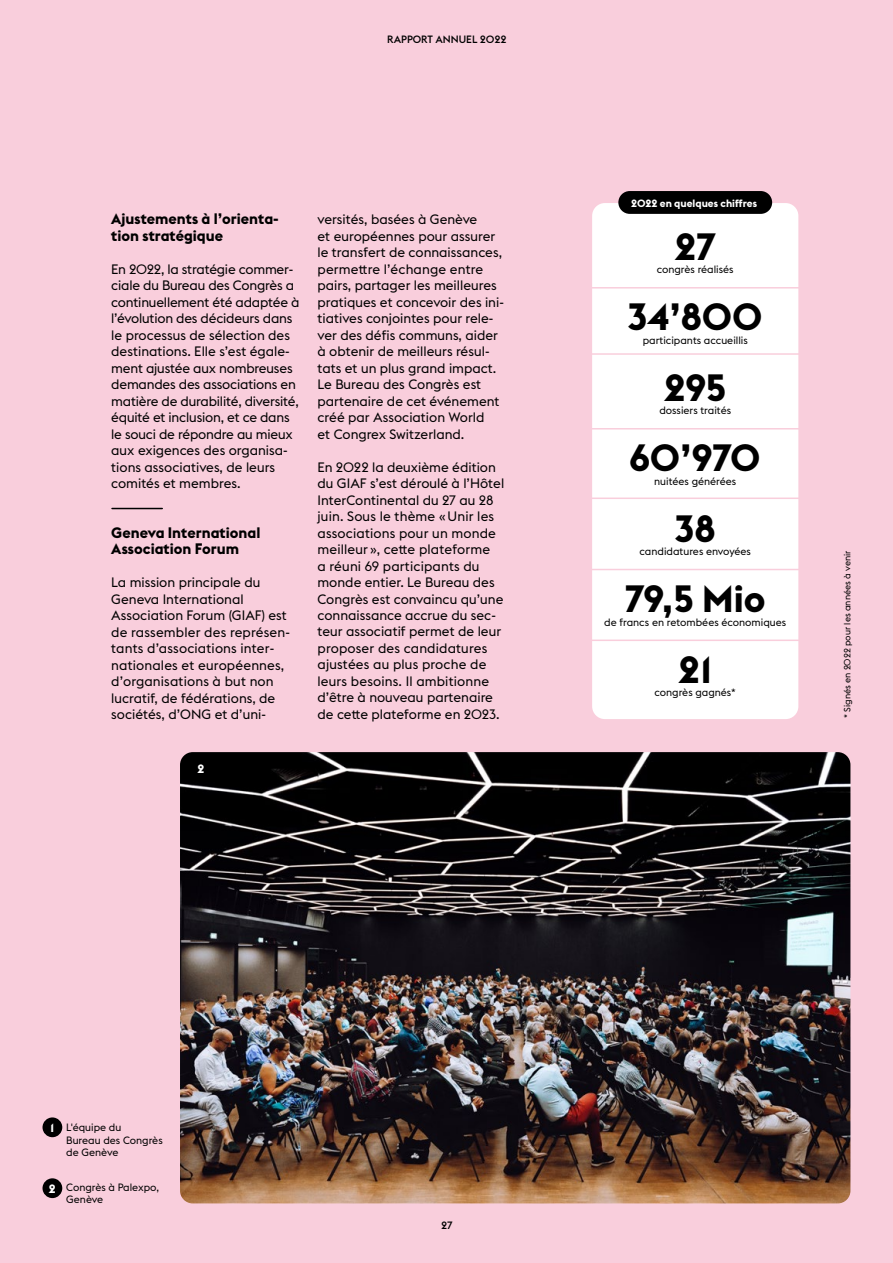
<style>
.page{position:relative;width:893px;height:1263px;background:#f9cedc}
.page>*{position:absolute;margin:0;border:0;box-sizing:border-box;transform-origin:0 0}
.t1{font:700 37.5px "Euclid Flex Geneva";color:#000}
.t2{font:700 15px/16.5px "Euclid Flex Geneva";color:#000}
.t3{font:13.5px/16.5px "Euclid Flex Geneva";color:#000}
.t4{font:700 12px "Euclid Flex Geneva";color:#fff}
.t5{font:10.5px/12px "Euclid Flex Geneva";color:#000}
.t6{font:700 10.5px "Euclid Flex Geneva";color:#fff}
.t7{font:500 10.5px "Euclid Flex Geneva";color:#000}
.t8{font:9px "Euclid Flex Geneva";color:#000}
</style>
<div class="page">
<img style="left:180px;top:752px;width:670px;height:451px">
<hr style="left:112px;top:508px;width:50px;height:1px;background:#000">
<div style="left:592px;top:203px;width:206px;height:516px;background:#fff;border-radius:13px"></div>
<hr style="left:569px;top:287px;width:242px;height:2px;background:#f9cedc">
<hr style="left:569px;top:353px;width:242px;height:2px;background:#f9cedc">
<hr style="left:569px;top:428px;width:242px;height:1px;background:#f9cedc">
<hr style="left:569px;top:497px;width:242px;height:2px;background:#f9cedc">
<hr style="left:569px;top:569px;width:242px;height:1px;background:#f9cedc">
<hr style="left:569px;top:639px;width:242px;height:2px;background:#f9cedc">
<div style="left:618px;top:191px;width:154px;height:23px;background:#000;border-radius:11px"></div>
<div style="left:43px;top:1117px;width:19px;height:20px;background:#000;border-radius:50%"></div>
<div style="left:43px;top:1178px;width:19px;height:20px;background:#000;border-radius:50%"></div>
<div style="left:191px;top:759px;width:20px;height:19px;background:#000;border-radius:50%"></div>
<p class="t7" style="left:387px;top:33px;width:121px">RAPPORT ANNUEL 2022</p>
<p class="t2" style="left:111px;top:211px;width:169px">Ajustements à l’orienta&shy;tion stratégique</p>
<p class="t3" style="left:111px;top:261px;width:190px">En 2022, la stratégie commer&shy;ciale du Bureau des Congrès a continuellement été adaptée à l’évolution des décideurs dans le processus de sélection des destinations. Elle s’est égale&shy;ment ajustée aux nombreuses demandes des associations en matière de durabilité, diversité, équité et inclusion, et ce dans le souci de répondre au mieux aux exigences des organisa&shy;tions associatives, de leurs comités et membres.</p>
<p class="t2" style="left:111px;top:524px;width:151px">Geneva International<br>Association Forum</p>
<p class="t3" style="left:111px;top:574px;width:180px">La mission principale du<br>Geneva International<br>Association Forum (GIAF) est de rassembler des représen&shy;tants d’associations inter&shy;nationales et européennes, d’organisations à but non lucratif, de fédérations, de sociétés, d’ONG et d’uni-</p>
<p class="t4" style="left:198px;top:762px;width:8px">2</p>
<p class="t3" style="left:317px;top:211px;width:188px">versités, basées à Genève<br>et européennes pour assurer le transfert de connaissances, permettre l’échange entre pairs, partager les meilleures pratiques et concevoir des ini&shy;tiatives conjointes pour rele&shy;ver des défis communs, aider à obtenir de meilleurs résul&shy;tats et un plus grand impact.<br>Le Bureau des Congrès est partenaire de cet événement créé par Association World<br>et Congrex Switzerland.</p>
<p class="t3" style="left:317px;top:459px;width:188px">En 2022 la deuxième édition du GIAF s’est déroulé à l’Hôtel<br>InterContinental du 27 au 28 juin. Sous le thème « Unir les associations pour un monde meilleur », cette plateforme<br>a réuni 69 participants du monde entier. Le Bureau des<br>Congrès est convaincu qu’une connaissance accrue du sec&shy;teur associatif permet de leur proposer des candidatures ajustées au plus proche de leurs besoins. Il ambitionne d’être à nouveau partenaire de cette plateforme en 2023.</p>
<p class="t6" style="left:631px;top:197px;width:127px">2022 en quelques chiffres</p>
<h1 class="t1" style="left:675px;top:225px;width:42px">27</h1>
<p class="t5" style="left:657px;top:264px;width:78px">congrès réalisés</p>
<h1 class="t1" style="left:628px;top:295px;width:136px">34’800</h1>
<p class="t5" style="left:643px;top:334px;width:107px">participants accueillis</p>
<h1 class="t1" style="left:664px;top:366px;width:63px">295</h1>
<p class="t5" style="left:659px;top:405px;width:73px">dossiers traités</p>
<h1 class="t1" style="left:630px;top:436px;width:132px">60’970</h1>
<p class="t5" style="left:654px;top:475px;width:84px">nuitées générées</p>
<h1 class="t1" style="left:675px;top:507px;width:42px">38</h1>
<p class="t5" style="left:640px;top:546px;width:113px">candidatures envoyées</p>
<h1 class="t1" style="left:625px;top:577px;width:142px">79,5 Mio</h1>
<p class="t5" style="left:604px;top:616px;width:184px">de francs en retombées économiques</p>
<h1 class="t1" style="left:679px;top:648px;width:35px">21</h1>
<p class="t5" style="left:655px;top:687px;width:83px">congrès gagnés*</p>
<p class="t8" style="left:842px;top:718px;width:169px;rotate:-90deg">* Signés en 2022 pour les années à venir</p>
<p class="t4" style="left:50px;top:1120px;width:5px">1</p>
<p class="t4" style="left:49px;top:1181px;width:8px">2</p>
<p class="t5" style="left:66px;top:1122px;width:98px">L'équipe du<br>Bureau des Congrès de Genève</p>
<p class="t5" style="left:66px;top:1181px;width:94px">Congrès à Palexpo,<br>Genève</p>
<p class="t7" style="left:441px;top:1219px;width:13px">27</p>
</div>
